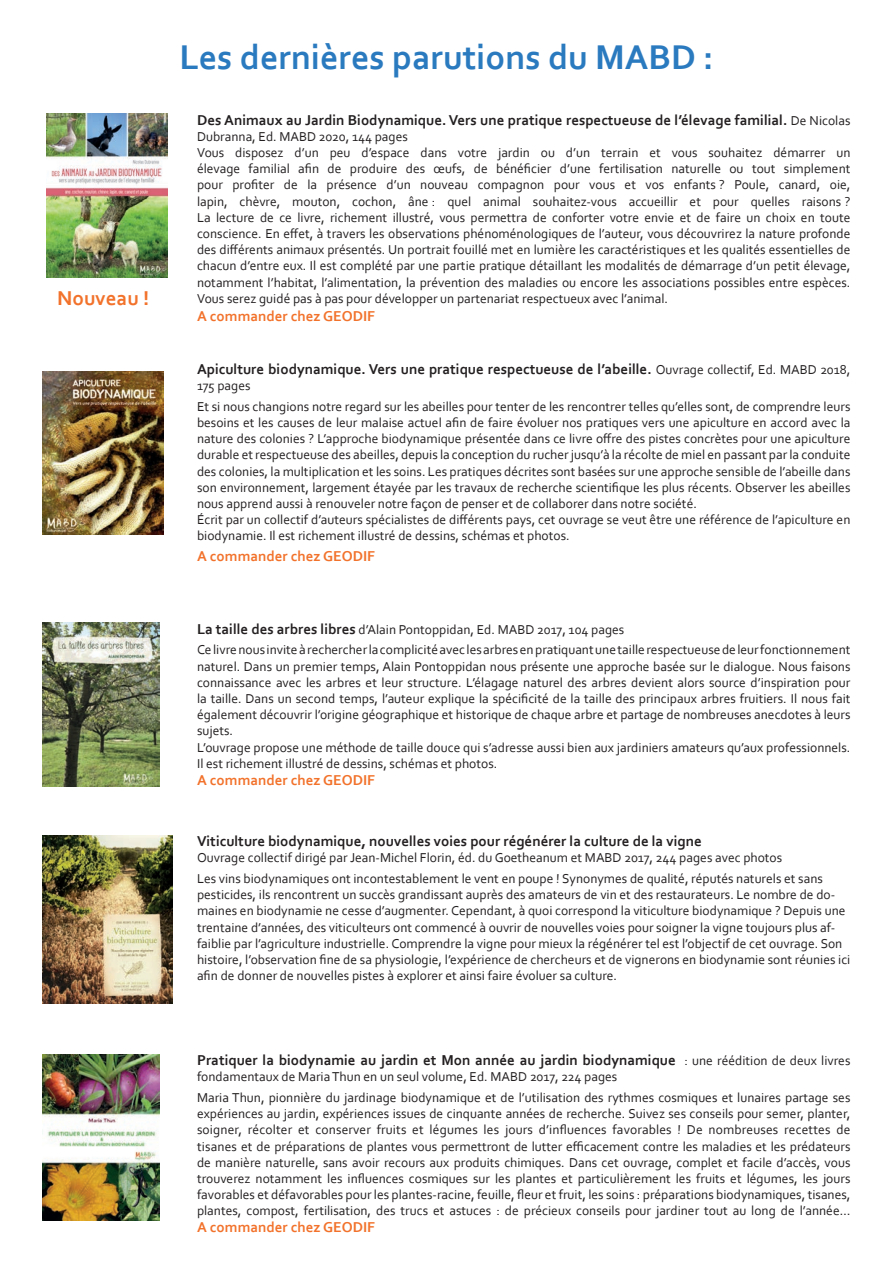
<style>
.page{position:relative;width:893px;height:1263px;background:#fff}
.page>*{position:absolute;margin:0;border:0;box-sizing:border-box;transform-origin:0 0}
.t1{font:700 36px "Corbel";color:#2a7abf}
.t2{font:700 21px "Corbel";color:#f2722b}
.t3{font:700 15px "Corbel";color:#231f20}
.t4{font:700 15px "Corbel";color:#f2722b}
.t5{font:13.5px/16.2px "Corbel";color:#231f20}
.s1{font-weight:400;font-size:13.5px}
.s2{font-weight:700;font-size:15px}
</style>
<div class="page">
<img style="left:43px;top:1054px;width:116px;height:167px">
<img style="left:43px;top:835px;width:129px;height:169px">
<img style="left:43px;top:623px;width:117px;height:163px">
<img style="left:43px;top:371px;width:121px;height:164px">
<img style="left:47px;top:113px;width:121px;height:164px">
<h1 class="t1" style="left:179px;top:35px;width:536px">Les dernières parutions du MABD :</h1>
<p class="t3" style="left:197px;top:110px;width:655px">Des Animaux au Jardin Biodynamique. Vers une pratique respectueuse de l’élevage familial. <span class="s1">De Nicolas</span></p>
<p class="t5" style="left:197px;top:128px;width:655px">Dubranna, Ed. MABD 2020, 144 pages<br>Vous disposez d’un peu d’espace dans votre jardin ou d’un terrain et vous souhaitez démarrer un élevage familial afin de produire des œufs, de bénéficier d’une fertilisation naturelle ou tout simplement pour profiter de la présence d’un nouveau compagnon pour vous et vos enfants ? Poule, canard, oie, lapin, chèvre, mouton, cochon, âne : quel animal souhaitez-vous accueillir et pour quelles raisons ?<br>La lecture de ce livre, richement illustré, vous permettra de conforter votre envie et de faire un choix en toute conscience. En effet, à travers les observations phénoménologiques de l’auteur, vous découvrirez la nature profonde des différents animaux présentés. Un portrait fouillé met en lumière les caractéristiques et les qualités essentielles de chacun d’entre eux. Il est complété par une partie pratique détaillant les modalités de démarrage d’un petit élevage, notamment l’habitat, l’alimentation, la prévention des maladies ou encore les associations possibles entre espèces.</p>
<h2 class="t2" style="left:57px;top:285px;width:94px">Nouveau !</h2>
<p class="t5" style="left:197px;top:290px;width:473px">Vous serez guidé pas à pas pour développer un partenariat respectueux avec l’animal.</p>
<p class="t4" style="left:197px;top:307px;width:179px">A commander chez GEODIF</p>
<p class="t3" style="left:197px;top:360px;width:655px">Apiculture biodynamique. Vers une pratique respectueuse de l’abeille. <span class="s1">Ouvrage collectif, Ed. MABD 2018,</span></p>
<p class="t5" style="left:197px;top:375px;width:655px;line-height:20.4px">175 pages<br>Et si nous changions notre regard sur les abeilles pour tenter de les rencontrer telles qu’elles sont, de comprendre leurs</p>
<p class="t5" style="left:197px;top:414px;width:655px">besoins et les causes de leur malaise actuel afin de faire évoluer nos pratiques vers une apiculture en accord avec la nature des colonies ? L’approche biodynamique présentée dans ce livre offre des pistes concrètes pour une apiculture durable et respectueuse des abeilles, depuis la conception du rucher jusqu’à la récolte de miel en passant par la conduite des colonies, la multiplication et les soins. Les pratiques décrites sont basées sur une approche sensible de l’abeille dans son environnement, largement étayée par les travaux de recherche scientifique les plus récents. Observer les abeilles nous apprend aussi à renouveler notre façon de penser et de collaborer dans notre société.<br>Écrit par un collectif d’auteurs spécialistes de différents pays, cet ouvrage se veut être une référence de l’apiculture en biodynamie. Il est richement illustré de dessins, schémas et photos.</p>
<p class="t4" style="left:197px;top:547px;width:179px">A commander chez GEODIF</p>
<p class="t5" style="left:197px;top:619px;width:655px;line-height:20.4px"><span class="s2">La taille des arbres libres</span> d’Alain Pontoppidan, Ed. MABD 2017, 104 pages<br>Ce livre nous invite à rechercher la complicité avec les arbres en pratiquant une taille respectueuse de leur fonctionnement</p>
<p class="t5" style="left:197px;top:658px;width:655px">naturel. Dans un premier temps, Alain Pontoppidan nous présente une approche basée sur le dialogue. Nous faisons connaissance avec les arbres et leur structure. L’élagage naturel des arbres devient alors source d’inspiration pour la taille. Dans un second temps, l’auteur explique la spécificité de la taille des principaux arbres fruitiers. Il nous fait également découvrir l’origine géographique et historique de chaque arbre et partage de nombreuses anecdotes à leurs sujets.<br>L’ouvrage propose une méthode de taille douce qui s’adresse aussi bien aux jardiniers amateurs qu’aux professionnels.<br>Il est richement illustré de dessins, schémas et photos.</p>
<p class="t4" style="left:197px;top:771px;width:179px">A commander chez GEODIF</p>
<p class="t3" style="left:197px;top:832px;width:506px">Viticulture biodynamique, nouvelles voies pour régénérer la culture de la vigne</p>
<p class="t5" style="left:197px;top:847px;width:627px;line-height:20.4px">Ouvrage collectif dirigé par Jean-Michel Florin, éd. du Goetheanum et MABD 2017, 244 pages avec photos<br>Les vins biodynamiques ont incontestablement le vent en poupe ! Synonymes de qualité, réputés naturels et sans</p>
<p class="t5" style="left:197px;top:886px;width:655px">pesticides, ils rencontrent un succès grandissant auprès des amateurs de vin et des restaurateurs. Le nombre de do&shy;maines en biodynamie ne cesse d’augmenter. Cependant, à quoi correspond la viticulture biodynamique ? Depuis une trentaine d’années, des viticulteurs ont commencé à ouvrir de nouvelles voies pour soigner la vigne toujours plus af&shy;faiblie par l’agriculture industrielle. Comprendre la vigne pour mieux la régénérer tel est l’objectif de cet ouvrage. Son histoire, l’observation fine de sa physiologie, l’expérience de chercheurs et de vignerons en biodynamie sont réunies ici afin de donner de nouvelles pistes à explorer et ainsi faire évoluer sa culture.</p>
<p class="t3" style="left:197px;top:1051px;width:655px">Pratiquer la biodynamie au jardin et Mon année au jardin biodynamique <span class="s1">: une réédition de deux livres</span></p>
<p class="t5" style="left:197px;top:1066px;width:655px;line-height:20.4px">fondamentaux de Maria Thun en un seul volume, Ed. MABD 2017, 224 pages<br>Maria Thun, pionnière du jardinage biodynamique et de l’utilisation des rythmes cosmiques et lunaires partage ses</p>
<p class="t5" style="left:197px;top:1105px;width:655px;text-align:justify">expériences au jardin, expériences issues de cinquante années de recherche. Suivez ses conseils pour semer, planter, soigner, récolter et conserver fruits et légumes les jours d’influences favorables ! De nombreuses recettes de tisanes et de préparations de plantes vous permettront de lutter efficacement contre les maladies et les prédateurs de manière naturelle, sans avoir recours aux produits chimiques. Dans cet ouvrage, complet et facile d’accès, vous trouverez notamment les influences cosmiques sur les plantes et particulièrement les fruits et légumes, les jours favorables et défavorables pour les plantes-racine, feuille, fleur et fruit, les soins : préparations biodynamiques, tisanes, plantes, compost, fertilisation, des trucs et astuces : de précieux conseils pour jardiner tout au long de l’année…</p>
<p class="t4" style="left:197px;top:1218px;width:179px">A commander chez GEODIF</p>
</div>
